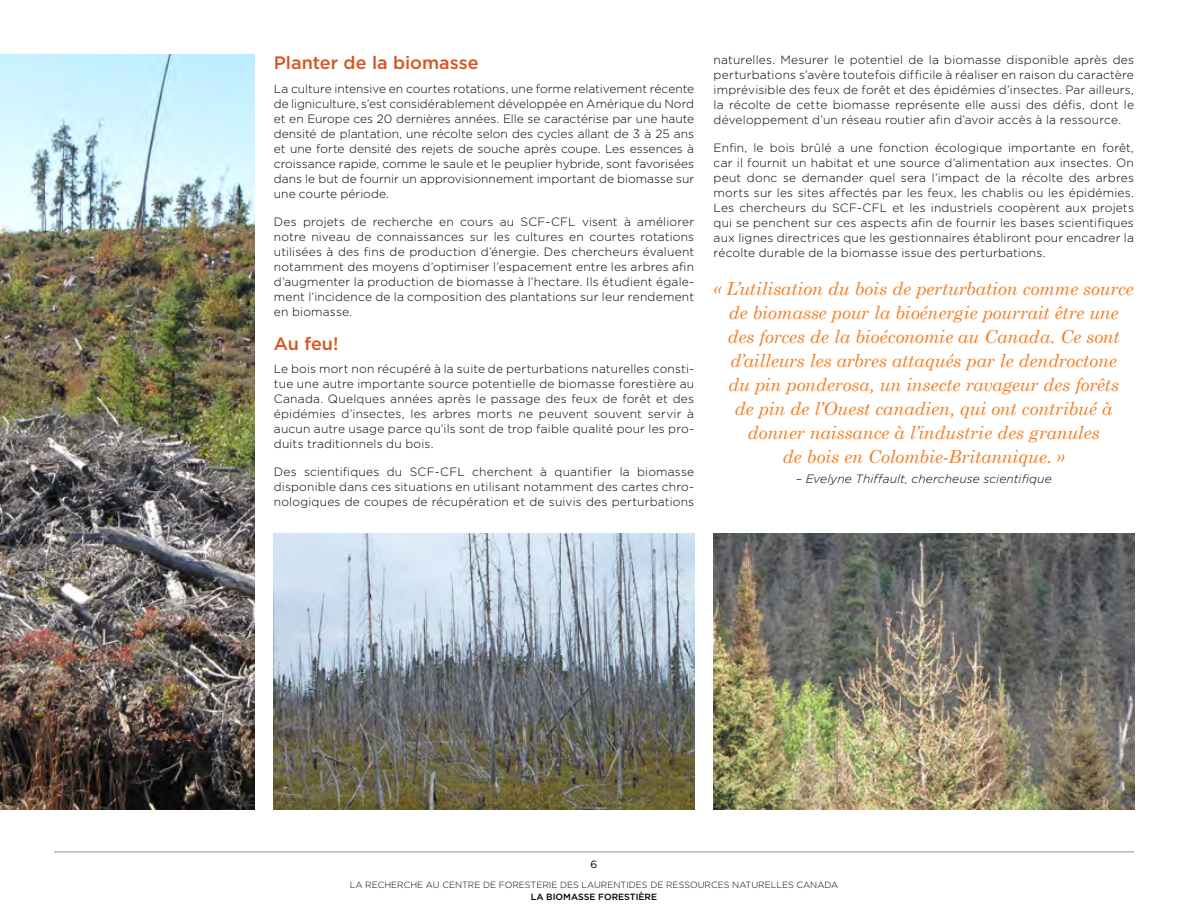
<style>
.page{position:relative;width:1188px;height:918px;background:#fff}
.page>*{position:absolute;margin:0;border:0;box-sizing:border-box;transform-origin:0 0}
.Page{font:italic 18px/24px "Century Schoolbook";letter-spacing:-.01em;color:#f58025;text-align:center}
.t1{font:500 18px "Gotham";color:#d9531e}
.t2{font:300 12px/15px "Gotham";letter-spacing:.015em;color:#000;text-align:justify}
.Page-2{font:italic 300 12px "Gotham";letter-spacing:.01em;color:#000}
.t3{font:10.5px "Gotham";color:#000}
.t4{font:300 9px "Gotham";color:#000}
.t5{font:500 9px "Gotham";color:#000}
</style>
<div class="page">
<hr style="left:54px;top:852px;width:1080px;height:1px;background:#939598">
<img style="left:0;top:54px;width:254px;height:756px">
<img style="left:274px;top:534px;width:420px;height:276px">
<img style="left:714px;top:534px;width:420px;height:276px">
<h4 class="t1" style="left:274px;top:52px;width:206px">Planter de la biomasse</h4>
<p class="t2" style="left:274px;top:81px;width:422px">La culture intensive en courtes rotations, une forme relativement récente de ligniculture, s’est considérablement développée en Amérique du Nord et en Europe ces 20 dernières années. Elle se caractérise par une haute densité de plantation, une récolte selon des cycles allant de 3 à 25 ans et une forte densité des rejets de souche après coupe. Les essences à croissance rapide, comme le saule et le peuplier hybride, sont favorisées dans le but de fournir un approvisionnement important de biomasse sur une courte période.</p>
<p class="t2" style="left:274px;top:214px;width:422px">Des projets de recherche en cours au SCF-CFL visent à améliorer notre niveau de connaissances sur les cultures en courtes rotations utilisées à des fins de production d’énergie. Des chercheurs évaluent notamment des moyens d’optimiser l’espacement entre les arbres afin d’augmenter la production de biomasse à l’hectare. Ils étudient égale&shy;ment l’incidence de la composition des plantations sur leur rendement en biomasse.</p>
<h4 class="t1" style="left:274px;top:333px;width:66px">Au feu!</h4>
<p class="t2" style="left:274px;top:361px;width:422px">Le bois mort non récupéré à la suite de perturbations naturelles consti&shy;tue une autre importante source potentielle de biomasse forestière au Canada. Quelques années après le passage des feux de forêt et des épidémies d’insectes, les arbres morts ne peuvent souvent servir à aucun autre usage parce qu’ils sont de trop faible qualité pour les pro&shy;duits traditionnels du bois.</p>
<p class="t2" style="left:274px;top:464px;width:422px">Des scientifiques du SCF-CFL cherchent à quantifier la biomasse disponible dans ces situations en utilisant notamment des cartes chro&shy;nologiques de coupes de récupération et de suivis des perturbations</p>
<p class="t2" style="left:714px;top:52px;width:422px">naturelles. Mesurer le potentiel de la biomasse disponible après des perturbations s’avère toutefois difficile à réaliser en raison du caractère imprévisible des feux de forêt et des épidémies d’insectes. Par ailleurs, la récolte de cette biomasse représente elle aussi des défis, dont le développement d’un réseau routier afin d’avoir accès à la ressource.</p>
<p class="t2" style="left:714px;top:140px;width:422px">Enfin, le bois brûlé a une fonction écologique importante en forêt, car il fournit un habitat et une source d’alimentation aux insectes. On peut donc se demander quel sera l’impact de la récolte des arbres morts sur les sites affectés par les feux, les chablis ou les épidémies.<br>Les chercheurs du SCF-CFL et les industriels coopèrent aux projets qui se penchent sur ces aspects afin de fournir les bases scientifiques aux lignes directrices que les gestionnaires établiront pour encadrer la récolte durable de la biomasse issue des perturbations.</p>
<p class="Page" style="left:714px;top:276px;width:422px">« L’utilisation du bois de perturbation comme source de biomasse pour la bioénergie pourrait être une des forces de la bioéconomie au Canada. Ce sont d’ailleurs les arbres attaqués par le dendroctone<br>du pin ponderosa, un insecte ravageur des forêts<br>de pin de l’Ouest canadien, qui ont contribué à donner naissance à l’industrie des granules<br>de bois en Colombie-Britannique. »</p>
<p class="Page-2" style="left:796px;top:472px;width:257px">– Evelyne Thiffault, chercheuse scientifique</p>
<p class="t3" style="left:591px;top:858px;width:8px">6</p>
<p class="t4" style="left:350px;top:880px;width:490px">LA RECHERCHE AU CENTRE DE FORESTERIE DES LAURENTIDES DE RESSOURCES NATURELLES CANADA</p>
<p class="t5" style="left:531px;top:892px;width:128px">LA BIOMASSE FORESTIÈRE</p>
</div>
